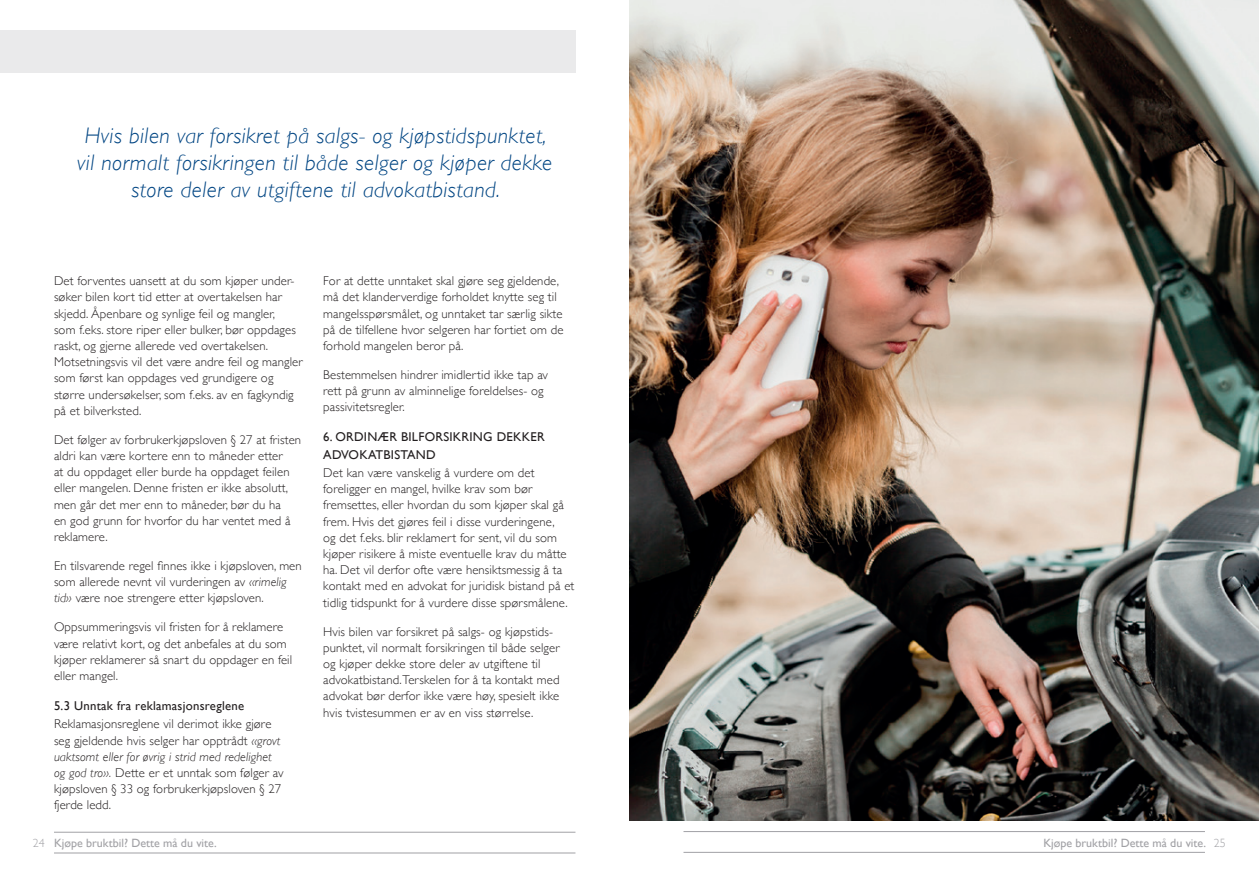
<style>
.page{position:relative;width:1259px;height:893px;background:#fff}
.page>*{position:absolute;margin:0;border:0;box-sizing:border-box;transform-origin:0 0}
.t1{font:italic 300 22.5px/27px "Gill Sans";letter-spacing:.02em;color:#004583;text-align:center}
.t2{font:300 12.75px/16.2px "Gill Sans";letter-spacing:.01em;color:#231f20}
.t3{font:12.75px/17.2px "Gill Sans";letter-spacing:.02em;color:#231f20}
.t4{font:12px "Gill Sans";color:#a1a1a5}
.t5{font:300 12px "Gill Sans";color:#a1a1a5}
.s1{font-style:italic}
.s2{font-weight:300}
</style>
<div class="page">
<div style="left:0;top:30px;width:575px;height:42px;background:#eaeaeb"></div>
<hr style="left:54px;top:832px;width:521px;height:1px;background:#a1a1a5">
<hr style="left:54px;top:853px;width:521px;height:1px;background:#a1a1a5">
<hr style="left:683px;top:831px;width:522px;height:1px;background:#a1a1a5">
<hr style="left:683px;top:852px;width:522px;height:1px;background:#a1a1a5">
<img style="left:629px;top:0;width:630px;height:821px">
<h1 class="t1" style="left:77px;top:122px;width:476px">Hvis bilen var forsikret på salgs- og kjøpstidspunktet, vil normalt forsikringen til både selger og kjøper dekke store deler av utgiftene til advokatbistand.</h1>
<p class="t2" style="left:54px;top:272px;width:250px">Det forventes uansett at du som kjøper under&shy;søker bilen kort tid etter at overtakelsen har skjedd. Åpenbare og synlige feil og mangler,<br>som f.eks. store riper eller bulker, bør oppdages raskt, og gjerne allerede ved overtakelsen.<br>Motsetningsvis vil det være andre feil og mangler som først kan oppdages ved grundigere og større undersøkelser, som f.eks. av en fagkyndig på et bilverksted.</p>
<p class="t2" style="left:54px;top:431px;width:249px">Det følger av forbrukerkjøpsloven § 27 at fristen aldri kan være kortere enn to måneder etter<br>at du oppdaget eller burde ha oppdaget feilen eller mangelen. Denne fristen er ikke absolutt, men går det mer enn to måneder, bør du ha<br>en god grunn for hvorfor du har ventet med å reklamere.</p>
<p class="t2" style="left:54px;top:557px;width:249px">En tilsvarende regel finnes ikke i kjøpsloven, men som allerede nevnt vil vurderingen av <span class="s1">«rimelig tid»</span> være noe strengere etter kjøpsloven.</p>
<p class="t2" style="left:54px;top:618px;width:240px">Oppsummeringsvis vil fristen for å reklamere være relativt kort, og det anbefales at du som kjøper reklamerer så snart du oppdager en feil eller mangel.</p>
<p class="t3" style="left:54px;top:697px;width:192px">5.3 Unntak fra reklamasjonsreglene</p>
<p class="t2" style="left:54px;top:715px;width:231px">Reklamasjonsreglene vil derimot ikke gjøre seg gjeldende hvis selger har opptrådt <span class="s1">«grovt uaktsomt eller for øvrig i strid med redelighet og god tro».</span> Dette er et unntak som følger av kjøpsloven § 33 og forbrukerkjøpsloven § 27 fjerde ledd.</p>
<p class="t2" style="left:323px;top:272px;width:242px">For at dette unntaket skal gjøre seg gjeldende, må det klanderverdige forholdet knytte seg til mangelsspørsmålet, og unntaket tar særlig sikte på de tilfellene hvor selgeren har fortiet om de forhold mangelen beror på.</p>
<p class="t2" style="left:323px;top:366px;width:226px">Bestemmelsen hindrer imidlertid ikke tap av rett på grunn av alminnelige foreldelses- og passivitetsregler.</p>
<p class="t3" style="left:323px;top:428px;width:223px">6. ORDINÆR BILFORSIKRING DEKKER<br>ADVOKATBISTAND</p>
<p class="t2" style="left:323px;top:464px;width:253px">Det kan være vanskelig å vurdere om det foreligger en mangel, hvilke krav som bør fremsettes, eller hvordan du som kjøper skal gå frem. Hvis det gjøres feil i disse vurderingene,<br>og det f.eks. blir reklamert for sent, vil du som kjøper risikere å miste eventuelle krav du måtte ha. Det vil derfor ofte være hensiktsmessig å ta kontakt med en advokat for juridisk bistand på et tidlig tidspunkt for å vurdere disse spørsmålene.</p>
<p class="t2" style="left:323px;top:623px;width:238px">Hvis bilen var forsikret på salgs- og kjøpstids&shy;punktet, vil normalt forsikringen til både selger og kjøper dekke store deler av utgiftene til advokatbistand. Terskelen for å ta kontakt med advokat bør derfor ikke være høy, spesielt ikke hvis tvistesummen er av en viss størrelse.</p>
<p class="t4" style="left:1043px;top:835px;width:164px">Kjøpe bruktbil? Dette må du vite.</p>
<p class="t4" style="left:33px;top:836px;width:185px"><span class="s2">24</span> Kjøpe bruktbil? Dette må du vite.</p>
<p class="t5" style="left:1214px;top:834px;width:13px">25</p>
</div>
